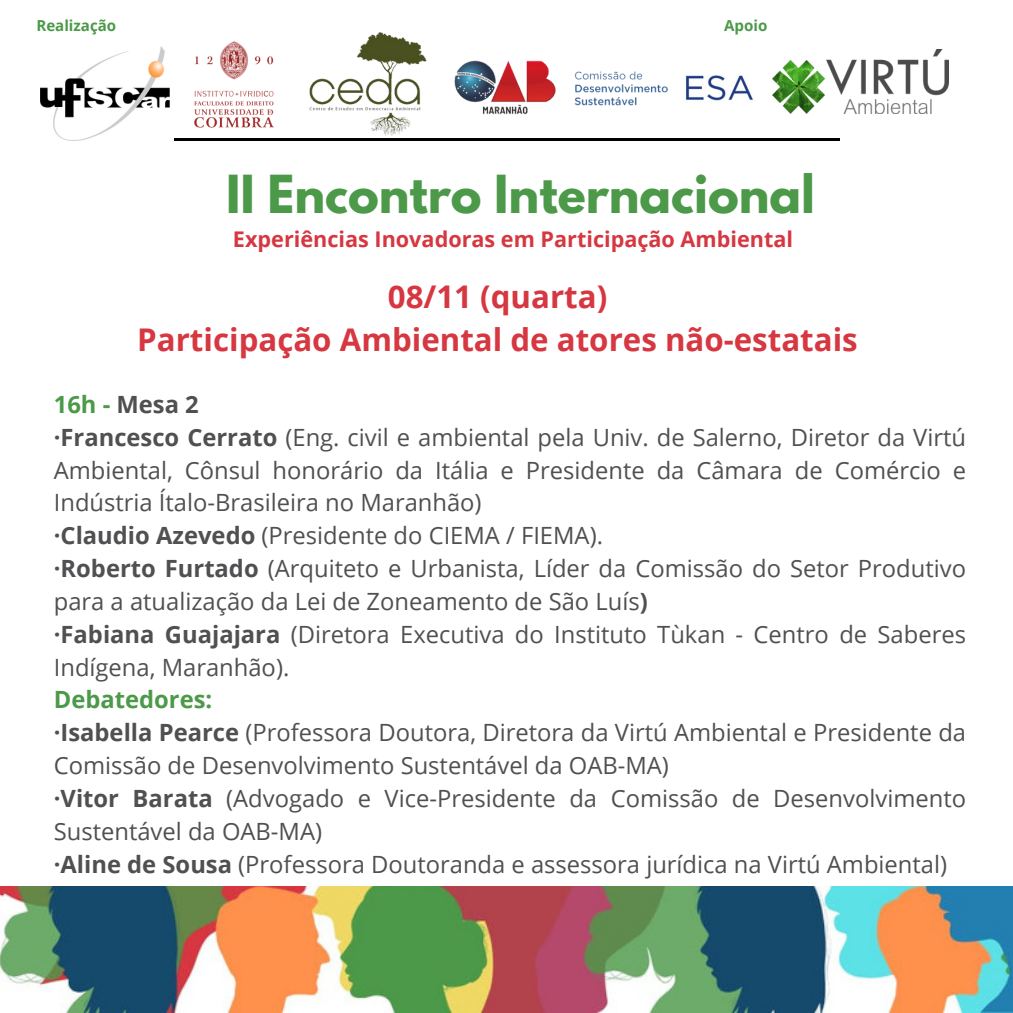
<style>
.page{position:relative;width:1013px;height:1013px;background:#fff}
.page>*{position:absolute;margin:0;border:0;box-sizing:border-box;transform-origin:0 0}
.t1{font:700 46.5px "League Spartan";color:#4c9949}
.t2{font:700 31.25px "Open Sans";color:#d63741}
.t3{font:23.75px/32.8px "Open Sans";color:#505052}
.t4{font:700 23.75px "Open Sans";color:#4c9949}
.t5{font:700 23.75px "Open Sans";color:#505052}
.t6{font:700 21.62px "Open Sans";color:#d63741}
.t7{font:700 15.12px "Open Sans";color:#4c9949}
.s1{color:#4c9949}
.s2{font-weight:700}
</style>
<div class="page">
<img style="left:309px;top:32px;width:118px;height:104px">
<img style="left:194px;top:41px;width:80px;height:87px">
<img style="left:773px;top:49px;width:175px;height:64px">
<hr style="left:174px;top:138px;width:665px;height:3px;background:#000">
<img style="left:41px;top:46px;width:129px;height:95px">
<img style="left:454px;top:60px;width:214px;height:55px">
<img style="left:685px;top:75px;width:68px;height:26px">
<img style="left:0;top:886px;width:1012px;height:126px">
<p class="t7" style="left:36px;top:15px;width:81px">Realização</p>
<p class="t7" style="left:724px;top:15px;width:45px">Apoio</p>
<p class="t1" style="left:226px;top:171px;width:590px">II Encontro Internacional</p>
<p class="t6" style="left:233px;top:224px;width:561px">Experiências Inovadoras em Participação Ambiental</p>
<p class="t2" style="left:388px;top:275px;width:221px">08/11 (quarta)</p>
<p class="t2" style="left:137px;top:318px;width:722px">Participação Ambiental de atores não-estatais</p>
<p class="t5" style="left:54px;top:387px;width:146px"><span class="s1">16h -</span> Mesa 2</p>
<p class="t3" style="left:54px;top:420px;width:913px;text-align:justify"><span class="s2">·Francesco Cerrato</span> (Eng. civil e ambiental pela Univ. de Salerno, Diretor da Virtú Ambiental, Cônsul honorário da Itália e Presidente da Câmara de Comércio e Indústria Ítalo-Brasileira no Maranhão)</p>
<p class="t3" style="left:54px;top:518px;width:550px"><span class="s2">·Claudio Azevedo</span> (Presidente do CIEMA / FIEMA).</p>
<p class="t3" style="left:54px;top:551px;width:913px"><span class="s2">·Roberto Furtado</span> (Arquiteto e Urbanista, Líder da Comissão do Setor Produtivo para a atualização da Lei de Zoneamento de São Luís<span class="s2">)</span></p>
<p class="t3" style="left:54px;top:617px;width:913px"><span class="s2">·Fabiana Guajajara</span> (Diretora Executiva do Instituto Tùkan - Centro de Saberes<br>Indígena, Maranhão).</p>
<p class="t4" style="left:54px;top:683px;width:160px">Debatedores:</p>
<p class="t3" style="left:54px;top:715px;width:913px"><span class="s2">·Isabella Pearce</span> (Professora Doutora, Diretora da Virtú Ambiental e Presidente da<br>Comissão de Desenvolvimento Sustentável da OAB-MA)</p>
<p class="t3" style="left:54px;top:781px;width:913px"><span class="s2">·Vitor Barata</span> (Advogado e Vice-Presidente da Comissão de Desenvolvimento<br>Sustentável da OAB-MA)</p>
<p class="t3" style="left:54px;top:846px;width:894px"><span class="s2">·Aline de Sousa</span> (Professora Doutoranda e assessora jurídica na Virtú Ambiental)</p>
</div>
